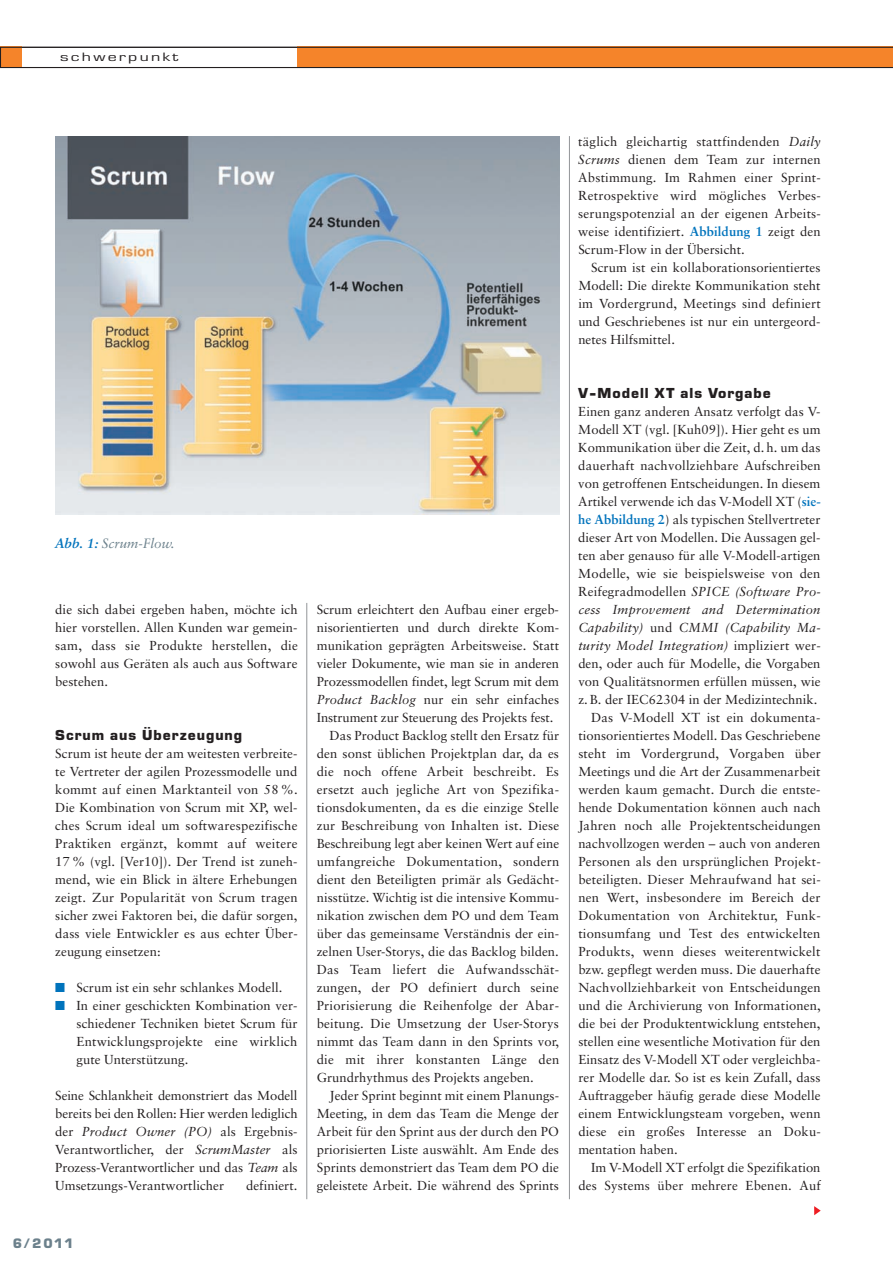
<style>
.page{position:relative;width:893px;height:1263px;background:#fff}
.page>*{position:absolute;margin:0;border:0;box-sizing:border-box;transform-origin:0 0}
.t1{font:700 14.25px "Eurostile BQ";letter-spacing:.07em;color:#231f20}
.t2{font:italic 13.5px "Sabon";color:#6c818c}
.t3{font:700 13.5px "Eurostile BQ";color:#6c818c}
.t4{font:13.05px/18px "Sabon";letter-spacing:.005em;color:#231f20;text-align:justify}
.t5{font:italic 13.05px "Sabon";letter-spacing:.015em;color:#231f20}
.t6{font:12.6px "Eurostile";letter-spacing:.125em;color:#231f20;scale:1.43 1}
.s1{font-weight:700;color:#0073bc}
.s2{color:#0073bc}
.s3{font-style:italic}
.s4{font-style:normal}
</style>
<div class="page">
<hr style="left:306px;top:603px;width:1px;height:596px;background:#939598">
<hr style="left:569px;top:136px;width:1px;height:1063px;background:#939598">
<svg style="left:814px;top:1206px;width:7px;height:9px"></svg>
<svg style="left:0;top:47px;width:893px;height:21px"></svg>
<img style="left:55px;top:136px;width:504px;height:378px">
<p class="t6" style="left:60px;top:52px;width:84px">schwerpunkt</p>
<p class="t2" style="left:55px;top:537px;width:121px"><span class="s1">Abb. 1:</span> Scrum-Flow.</p>
<p class="t4" style="left:55px;top:601px;width:244px">die sich dabei ergeben haben, möchte ich hier vorstellen. Allen Kunden war gemein&shy;sam, dass sie Produkte herstellen, die sowohl aus Geräten als auch aus Software bestehen.</p>
<p class="t1" style="left:55px;top:730px;width:188px">Scrum aus Überzeugung</p>
<p class="t4" style="left:55px;top:745px;width:244px">Scrum ist heute der am weitesten verbreite&shy;te Vertreter der agilen Prozessmodelle und kommt auf einen Marktanteil von 58 %.<br>Die Kombination von Scrum mit XP, wel&shy;ches Scrum ideal um softwarespezifische Praktiken ergänzt, kommt auf weitere 17 % (vgl. [Ver10]). Der Trend ist zuneh&shy;mend, wie ein Blick in ältere Erhebungen zeigt. Zur Popularität von Scrum tragen sicher zwei Faktoren bei, die dafür sorgen, dass viele Entwickler es aus echter Über&shy;zeugung einsetzen:</p>
<p class="t4" style="left:55px;top:979px;width:229px"><span class="s2">■</span> Scrum ist ein sehr schlankes Modell.</p>
<p class="t4" style="left:77px;top:997px;width:222px;text-indent:-21px"><span class="s2">■</span> In einer geschickten Kombination ver&shy;schiedener Techniken bietet Scrum für Entwicklungsprojekte eine wirklich gute Unterstützung.</p>
<p class="t4" style="left:55px;top:1087px;width:244px">Seine Schlankheit demonstriert das Modell bereits bei den Rollen: Hier werden lediglich der <span class="s3">Product Owner (PO)</span> als Ergebnis-Verantwortlicher, der <span class="s3">ScrumMaster</span> als Prozess-Verantwortlicher und das <span class="s3">Team</span> als Umsetzungs-Verantwortlicher</p>
<p class="t4" style="left:246px;top:1177px;width:53px">definiert.</p>
<p class="t3" style="left:13px;top:1239px;width:62px">6/2011</p>
<p class="t4" style="left:317px;top:601px;width:244px">Scrum erleichtert den Aufbau einer ergeb-</p>
<p class="t4" style="left:317px;top:619px;width:244px">nisorientierten und durch direkte Kom -</p>
<p class="t4" style="left:317px;top:637px;width:244px">munikation geprägten Arbeitsweise. Statt</p>
<p class="t4" style="left:317px;top:655px;width:244px">vieler Dokumente, wie man sie in anderen</p>
<p class="t4" style="left:317px;top:673px;width:244px">Prozessmodellen findet, legt Scrum mit dem</p>
<p class="t4" style="left:317px;top:691px;width:244px"><span class="s3">Product Backlog</span> nur ein sehr einfaches</p>
<p class="t4" style="left:317px;top:709px;width:238px">Instrument zur Steuerung des Projekts fest.</p>
<p class="t4" style="left:330px;top:727px;width:231px">Das Product Backlog stellt den Ersatz für</p>
<p class="t4" style="left:317px;top:745px;width:244px">den sonst üblichen Projektplan dar, da es</p>
<p class="t4" style="left:317px;top:763px;width:244px">die noch offene Arbeit beschreibt. Es</p>
<p class="t4" style="left:317px;top:781px;width:244px">ersetzt auch jegliche Art von Spezifika -</p>
<p class="t4" style="left:317px;top:799px;width:244px">tionsdokumenten, da es die einzige Stelle</p>
<p class="t4" style="left:317px;top:817px;width:244px">zur Beschreibung von Inhalten ist. Diese</p>
<p class="t4" style="left:317px;top:835px;width:244px">Beschreibung legt aber keinen Wert auf eine</p>
<p class="t4" style="left:317px;top:853px;width:244px">umfangreiche Dokumentation, sondern</p>
<p class="t4" style="left:317px;top:871px;width:244px">dient den Beteiligten primär als Gedächt -</p>
<p class="t4" style="left:317px;top:889px;width:244px">nisstütze. Wichtig ist die intensive Kommu -</p>
<p class="t4" style="left:317px;top:907px;width:244px">nikation zwischen dem PO und dem Team</p>
<p class="t4" style="left:317px;top:925px;width:244px">über das gemeinsame Ver ständnis der ein-</p>
<p class="t4" style="left:317px;top:943px;width:244px">zelnen User-Storys, die das Backlog bilden.</p>
<p class="t4" style="left:317px;top:961px;width:244px">Das Team liefert die Auf wandsschät -</p>
<p class="t4" style="left:317px;top:979px;width:244px">zungen, der PO definiert durch seine</p>
<p class="t4" style="left:317px;top:997px;width:244px">Priorisierung die Reihenfolge der Abar -</p>
<p class="t4" style="left:317px;top:1015px;width:244px">beitung. Die Um setzung der User-Storys</p>
<p class="t4" style="left:317px;top:1033px;width:244px">nimmt das Team dann in den Sprints vor,</p>
<p class="t4" style="left:317px;top:1051px;width:244px">die mit ihrer konstanten Länge den</p>
<p class="t4" style="left:317px;top:1069px;width:219px">Grundrhythmus des Projekts angeben.</p>
<p class="t4" style="left:330px;top:1087px;width:231px">Jeder Sprint beginnt mit einem Planungs-</p>
<p class="t4" style="left:317px;top:1105px;width:244px">Meeting, in dem das Team die Menge der</p>
<p class="t4" style="left:317px;top:1123px;width:244px">Arbeit für den Sprint aus der durch den PO</p>
<p class="t4" style="left:317px;top:1141px;width:244px">priorisierten Liste auswählt. Am Ende des</p>
<p class="t4" style="left:317px;top:1159px;width:244px">Sprints demonstriert das Team dem PO die</p>
<p class="t4" style="left:317px;top:1177px;width:244px">geleistete Arbeit. Die während des Sprints</p>
<p class="t4" style="left:578px;top:133px;width:244px">täglich gleichartig stattfindenden <span class="s3">Daily Scrums</span> dienen dem Team zur internen Abstim mung. Im Rahmen einer Sprint-Retro spektive wird mögliches Verbes - serungs potenzial an der eigenen Arbeits - weise identifiziert. <span class="s1">Abbildung 1</span> zeigt den Scrum-Flow in der Übersicht.</p>
<p class="t4" style="left:578px;top:259px;width:244px;text-indent:13px">Scrum ist ein kollaborationsorientiertes Modell: Die direkte Kommunikation steht im Vordergrund, Meetings sind definiert und Geschriebenes ist nur ein untergeord&shy;netes Hilfsmittel.</p>
<p class="t1" style="left:578px;top:388px;width:194px">V-Modell XT als Vorgabe</p>
<p class="t4" style="left:578px;top:403px;width:244px">Einen ganz anderen Ansatz verfolgt das V-</p>
<p class="t4" style="left:578px;top:421px;width:244px">Modell XT (vgl. [Kuh09]). Hier geht es um</p>
<p class="t4" style="left:578px;top:439px;width:244px">Kommunikation über die Zeit, d. h. um das</p>
<p class="t4" style="left:578px;top:457px;width:244px">dauerhaft nachvollziehbare Aufschreiben</p>
<p class="t4" style="left:578px;top:475px;width:244px">von getroffenen Entscheidungen. In diesem</p>
<p class="t4" style="left:578px;top:493px;width:244px">Artikel verwende ich das V-Modell XT (<span class="s1">sie-</span></p>
<p class="t4" style="left:578px;top:511px;width:244px"><span class="s1">he Abbildung 2</span>) als typischen Stellvertreter</p>
<p class="t4" style="left:578px;top:529px;width:244px">dieser Art von Modellen. Die Aussagen gel-</p>
<p class="t4" style="left:578px;top:547px;width:244px">ten aber genauso für alle V-Modell-artigen</p>
<p class="t4" style="left:578px;top:565px;width:244px">Modelle, wie sie beispielsweise von den</p>
<p class="t5" style="left:578px;top:586px;width:244px"><span class="s4">Reifegradmodellen</span> SPICE (Software Pro -</p>
<p class="t5" style="left:578px;top:604px;width:244px">cess Improvement and Determination</p>
<p class="t5" style="left:578px;top:622px;width:244px">Capability) <span class="s4">und</span> CMMI (Capability Ma -</p>
<p class="t5" style="left:578px;top:640px;width:244px">turity Model Integration) <span class="s4">impliziert wer-</span></p>
<p class="t4" style="left:578px;top:655px;width:244px">den, oder auch für Modelle, die Vorgaben</p>
<p class="t4" style="left:578px;top:673px;width:244px">von Qualitätsnormen erfüllen müssen, wie</p>
<p class="t4" style="left:578px;top:691px;width:241px">z. B. der IEC62304 in der Medizintechnik.</p>
<p class="t4" style="left:591px;top:709px;width:231px">Das V-Modell XT ist ein dokumenta-</p>
<p class="t4" style="left:578px;top:727px;width:244px">tionsorientiertes Modell. Das Geschriebene</p>
<p class="t4" style="left:578px;top:745px;width:244px">steht im Vordergrund, Vorgaben über</p>
<p class="t4" style="left:578px;top:763px;width:244px">Meetings und die Art der Zusammenarbeit</p>
<p class="t4" style="left:578px;top:781px;width:244px">werden kaum gemacht. Durch die entste-</p>
<p class="t4" style="left:578px;top:799px;width:244px">hende Dokumentation können auch nach</p>
<p class="t4" style="left:578px;top:817px;width:244px">Jahren noch alle Projektentscheidungen</p>
<p class="t4" style="left:578px;top:835px;width:244px">nachvollzogen werden – auch von anderen</p>
<p class="t4" style="left:578px;top:853px;width:244px">Personen als den ursprünglichen Projekt -</p>
<p class="t4" style="left:578px;top:871px;width:244px">beteiligten. Dieser Mehraufwand hat sei-</p>
<p class="t4" style="left:578px;top:889px;width:244px">nen Wert, insbesondere im Bereich der</p>
<p class="t4" style="left:578px;top:907px;width:244px">Dokumentation von Architektur, Funk -</p>
<p class="t4" style="left:578px;top:925px;width:244px">tionsumfang und Test des entwickelten</p>
<p class="t4" style="left:578px;top:943px;width:244px">Produkts, wenn dieses weiterentwickelt</p>
<p class="t4" style="left:578px;top:961px;width:244px">bzw. gepflegt werden muss. Die dauerhafte</p>
<p class="t4" style="left:578px;top:979px;width:244px">Nachvollziehbarkeit von Entscheidungen</p>
<p class="t4" style="left:578px;top:997px;width:244px">und die Archivierung von Informationen,</p>
<p class="t4" style="left:578px;top:1015px;width:244px">die bei der Produktentwicklung entstehen,</p>
<p class="t4" style="left:578px;top:1033px;width:244px">stellen eine wesentliche Motivation für den</p>
<p class="t4" style="left:578px;top:1051px;width:244px">Einsatz des V-Modell XT oder vergleichba-</p>
<p class="t4" style="left:578px;top:1069px;width:244px">rer Modelle dar. So ist es kein Zufall, dass</p>
<p class="t4" style="left:578px;top:1087px;width:244px">Auftraggeber häufig gerade diese Modelle</p>
<p class="t4" style="left:578px;top:1105px;width:244px">einem Entwicklungsteam vorgeben, wenn</p>
<p class="t4" style="left:578px;top:1123px;width:244px">diese ein großes Interesse an Doku -</p>
<p class="t4" style="left:578px;top:1141px;width:101px">mentation haben.</p>
<p class="t4" style="left:591px;top:1159px;width:231px">Im V-Modell XT erfolgt die Spezifikation</p>
<p class="t4" style="left:578px;top:1177px;width:244px">des Systems über mehrere Ebenen. Auf</p>
</div>
